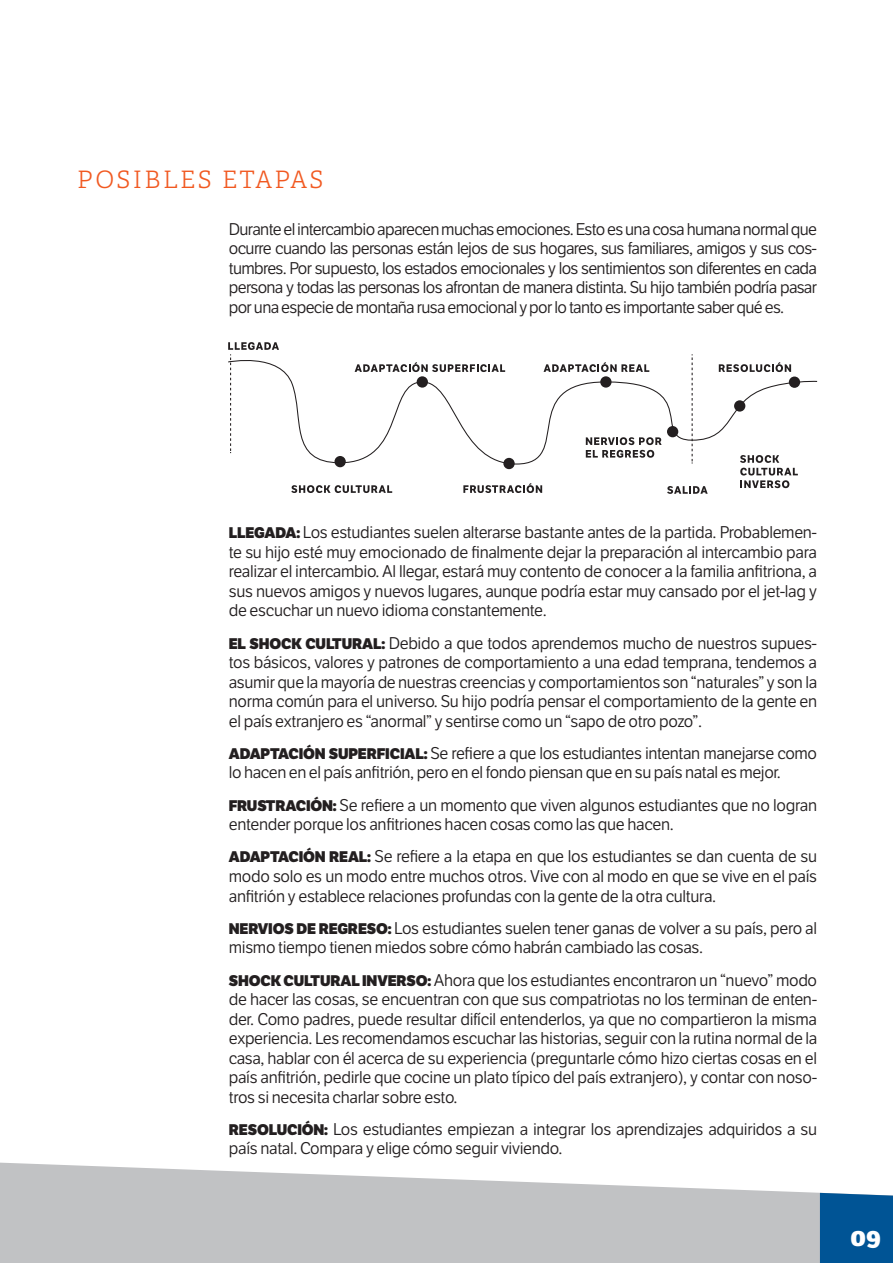
<style>
.page{position:relative;width:893px;height:1263px;background:#fff}
.page>*{position:absolute;margin:0;border:0;box-sizing:border-box;transform-origin:0 0}
.t1{font:800 25.5px "Adelle";color:#fff}
.t2{font:300 24px "Adelle";letter-spacing:.1em;color:#f15921}
.t3{font:16.5px/19.5px "LFT Etica";letter-spacing:-.02em;color:#231f20;text-align:justify}
.s1{font-weight:800;font-size:15px}
</style>
<div class="page">
<svg style="left:0;top:1162px;width:823px;height:101px;fill:#c1c2c4"></svg>
<div style="left:820px;top:1193px;width:73px;height:70px;background:#005495"></div>
<svg style="left:230px;top:354px;width:588px;height:111px"></svg>
<svg style="left:355px;top:362px;width:150px;height:10px"></svg>
<svg style="left:544px;top:362px;width:105px;height:10px"></svg>
<svg style="left:719px;top:362px;width:72px;height:10px"></svg>
<svg style="left:291px;top:485px;width:101px;height:8px"></svg>
<svg style="left:463px;top:483px;width:79px;height:10px"></svg>
<svg style="left:586px;top:437px;width:76px;height:21px"></svg>
<svg style="left:667px;top:486px;width:41px;height:8px"></svg>
<svg style="left:740px;top:455px;width:58px;height:33px"></svg>
<svg style="left:228px;top:342px;width:51px;height:111px"></svg>
<svg style="left:692px;top:354px;width:1px;height:109px"></svg>
<div style="left:334px;top:456px;width:12px;height:11px;background:#231f20;border-radius:50%"></div>
<div style="left:417px;top:376px;width:11px;height:12px;background:#231f20;border-radius:50%"></div>
<div style="left:503px;top:458px;width:12px;height:11px;background:#231f20;border-radius:50%"></div>
<div style="left:600px;top:376px;width:12px;height:12px;background:#231f20;border-radius:50%"></div>
<div style="left:667px;top:426px;width:11px;height:11px;background:#231f20;border-radius:50%"></div>
<div style="left:734px;top:400px;width:11px;height:12px;background:#231f20;border-radius:50%"></div>
<div style="left:789px;top:377px;width:11px;height:11px;background:#231f20;border-radius:50%"></div>
<h2 class="t2" style="left:77px;top:165px;width:248px">POSIBLES ETAPAS</h2>
<p class="t3" style="left:229px;top:219px;width:590px">Durante el intercambio aparecen muchas emociones. Esto es una cosa humana normal que ocurre cuando las personas están lejos de sus hogares, sus familiares, amigos y sus cos&shy;tumbres. Por supuesto, los estados emocionales y los sentimientos son diferentes en cada persona y todas las personas los afrontan de manera distinta. Su hijo también podría pasar por una especie de montaña rusa emocional y por lo tanto es importante saber qué es.</p>
<p class="t3" style="left:229px;top:523px;width:590px"><span class="s1">LLEGADA:</span> Los estudiantes suelen alterarse bastante antes de la partida. Probablemen&shy;te su hijo esté muy emocionado de finalmente dejar la preparación al intercambio para realizar el intercambio. Al llegar, estará muy contento de conocer a la familia anfitriona, a sus nuevos amigos y nuevos lugares, aunque podría estar muy cansado por el jet-lag y de escuchar un nuevo idioma constantemente.</p>
<p class="t3" style="left:229px;top:634px;width:590px"><span class="s1">EL SHOCK CULTURAL:</span> Debido a que todos aprendemos mucho de nuestros supues&shy;tos básicos, valores y patrones de comportamiento a una edad temprana, tendemos a asumir que la mayoría de nuestras creencias y comportamientos son “naturales” y son la norma común para el universo. Su hijo podría pensar el comportamiento de la gente en el país extranjero es “anormal” y sentirse como un “sapo de otro pozo”.</p>
<p class="t3" style="left:229px;top:744px;width:590px"><span class="s1">ADAPTACIÓN SUPERFICIAL:</span> Se refiere a que los estudiantes intentan manejarse como lo hacen en el país anfitrión, pero en el fondo piensan que en su país natal es mejor.</p>
<p class="t3" style="left:229px;top:796px;width:590px"><span class="s1">FRUSTRACIÓN:</span> Se refiere a un momento que viven algunos estudiantes que no logran entender porque los anfitriones hacen cosas como las que hacen.</p>
<p class="t3" style="left:229px;top:847px;width:590px"><span class="s1">ADAPTACIÓN REAL:</span> Se refiere a la etapa en que los estudiantes se dan cuenta de su modo solo es un modo entre muchos otros. Vive con al modo en que se vive en el país anfitrión y establece relaciones profundas con la gente de la otra cultura.</p>
<p class="t3" style="left:229px;top:919px;width:590px"><span class="s1">NERVIOS DE REGRESO:</span> Los estudiantes suelen tener ganas de volver a su país, pero al mismo tiempo tienen miedos sobre cómo habrán cambiado las cosas.</p>
<p class="t3" style="left:229px;top:970px;width:590px"><span class="s1">SHOCK CULTURAL INVERSO:</span> Ahora que los estudiantes encontraron un “nuevo” modo de hacer las cosas, se encuentran con que sus compatriotas no los terminan de enten&shy;der. Como padres, puede resultar difícil entenderlos, ya que no compartieron la misma experiencia. Les recomendamos escuchar las historias, seguir con la rutina normal de la casa, hablar con él acerca de su experiencia (preguntarle cómo hizo ciertas cosas en el país anfitrión, pedirle que cocine un plato típico del país extranjero), y contar con noso&shy;tros si necesita charlar sobre esto.</p>
<p class="t3" style="left:229px;top:1120px;width:590px"><span class="s1">RESOLUCIÓN:</span> Los estudiantes empiezan a integrar los aprendizajes adquiridos a su país natal. Compara y elige cómo seguir viviendo.</p>
<h1 class="t1" style="left:850px;top:1220px;width:32px">09</h1>
</div>
